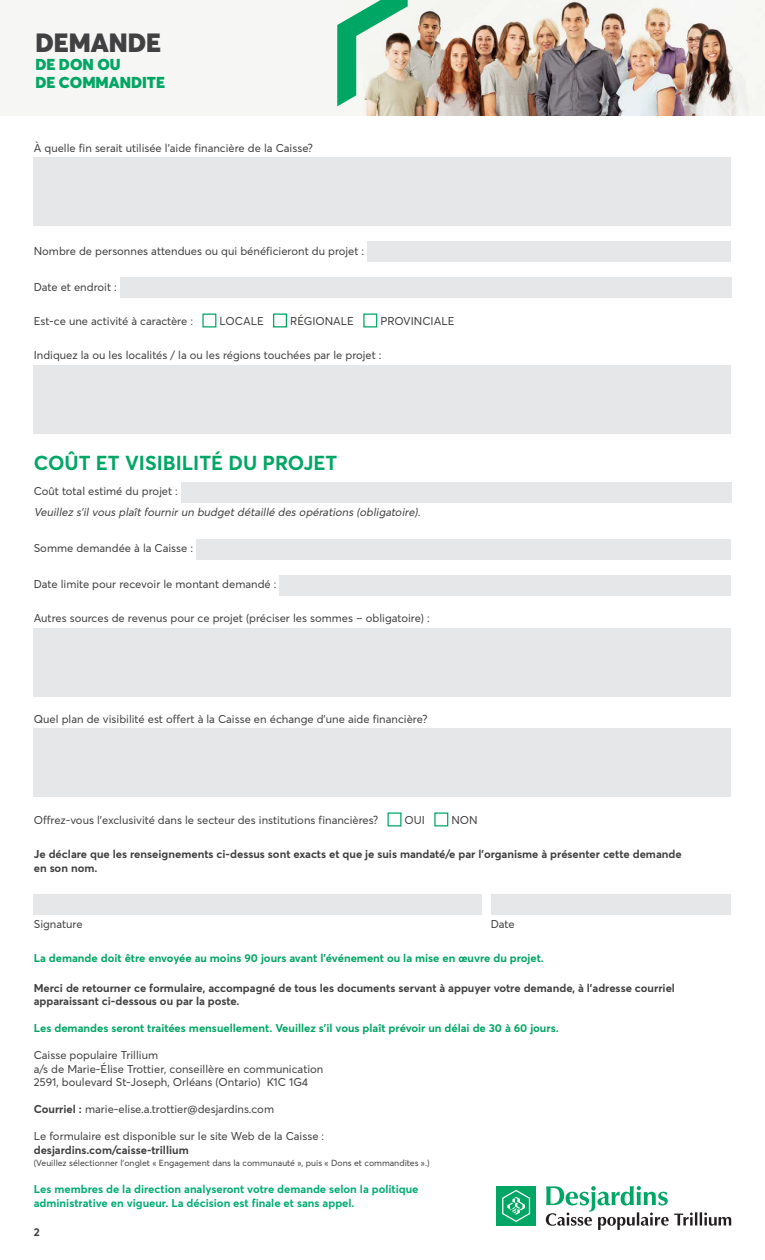
<style>
.page{position:relative;width:765px;height:1260px;background:#fff}
.page>*{position:absolute;margin:0;border:0;box-sizing:border-box;transform-origin:0 0}
.t1{font:900 26px "Averta";color:#414042}
.t2{font:700 20px "Averta";color:#00a664}
.t3{font:900 15.62px/17.9px "Averta";color:#00a664}
.t4{font:11.25px/13.5px "Averta";color:#414042}
.t5{font:700 11.25px/13.5px "Averta";color:#414042}
.t6{font:700 11.25px "Averta";color:#00a664}
.t7{font:700 11.25px/13.5px "Averta";color:#00ac72}
.t8{font:italic 11.25px "Averta";color:#414042}
.t9{font:8.75px "Averta";color:#414042}
.s1{font-weight:700}
</style>
<div class="page">
<div style="left:0;top:0;width:765px;height:115px;background:#f6f6f4"></div>
<img style="left:366px;top:1px;width:383px;height:114px">
<div style="left:497px;top:1186px;width:39px;height:39px;background:#00a664"></div>
<svg style="left:502px;top:1190px;width:28px;height:32px"></svg>
<svg style="left:546px;top:1186px;width:185px;height:44px"></svg>
<div style="left:34px;top:158px;width:697px;height:68px;background:#e6e7e8"></div>
<div style="left:367px;top:241px;width:364px;height:21px;background:#e6e7e8"></div>
<div style="left:120px;top:277px;width:611px;height:21px;background:#e6e7e8"></div>
<div style="left:202px;top:314px;width:14px;height:14px;border:1px solid #00a664"></div>
<div style="left:273px;top:314px;width:14px;height:14px;border:1px solid #00a664"></div>
<div style="left:363px;top:314px;width:14px;height:14px;border:1px solid #00a664"></div>
<div style="left:34px;top:365px;width:697px;height:68px;background:#e6e7e8"></div>
<div style="left:181px;top:482px;width:550px;height:20px;background:#e6e7e8"></div>
<div style="left:196px;top:539px;width:535px;height:21px;background:#e6e7e8"></div>
<div style="left:280px;top:575px;width:451px;height:21px;background:#e6e7e8"></div>
<div style="left:34px;top:628px;width:697px;height:68px;background:#e6e7e8"></div>
<div style="left:34px;top:729px;width:697px;height:68px;background:#e6e7e8"></div>
<div style="left:387px;top:812px;width:14px;height:14px;border:1px solid #00a664"></div>
<div style="left:434px;top:812px;width:14px;height:14px;border:1px solid #00a664"></div>
<div style="left:34px;top:895px;width:448px;height:20px;background:#e6e7e8"></div>
<div style="left:491px;top:895px;width:240px;height:20px;background:#e6e7e8"></div>
<svg style="left:337px;top:0;width:71px;height:106px"></svg>
<h1 class="t1" style="left:35px;top:26px;width:127px">DEMANDE</h1>
<h3 class="t3" style="left:35px;top:55px;width:131px">DE DON OU<br>DE COMMANDITE</h3>
<p class="t4" style="left:34px;top:141px;width:281px">À quelle fin serait utilisée l’aide financière de la Caisse?</p>
<p class="t4" style="left:34px;top:244px;width:332px">Nombre de personnes attendues ou qui bénéficieront du projet :</p>
<p class="t4" style="left:34px;top:280px;width:85px">Date et endroit :</p>
<p class="t4" style="left:34px;top:314px;width:161px">Est-ce une activité à caractère :</p>
<p class="t4" style="left:220px;top:314px;width:46px">LOCALE</p>
<p class="t4" style="left:290px;top:314px;width:65px">RÉGIONALE</p>
<p class="t4" style="left:380px;top:314px;width:76px">PROVINCIALE</p>
<p class="t4" style="left:34px;top:348px;width:349px">Indiquez la ou les localités / la ou les régions touchées par le projet :</p>
<h2 class="t2" style="left:34px;top:451px;width:305px">COÛT ET VISIBILITÉ DU PROJET</h2>
<p class="t4" style="left:34px;top:484px;width:146px">Coût total estimé du projet :</p>
<p class="t8" style="left:34px;top:505px;width:391px">Veuillez s’ilvous plaîtfournirun budgetdétaillé des opérations (obligatoire).</p>
<p class="t4" style="left:34px;top:541px;width:161px">Somme demandée à la Caisse :</p>
<p class="t4" style="left:34px;top:577px;width:244px">Date limite pour recevoir le montant demandé :</p>
<p class="t4" style="left:34px;top:611px;width:398px">Autres sources de revenus pour ce projet (préciser les sommes – obligatoire) :</p>
<p class="t4" style="left:34px;top:712px;width:395px">Quel plan de visibilité est offert à la Caisse en échange d’une aide financière?</p>
<p class="t4" style="left:34px;top:813px;width:346px">Offrez-vous l’exclusivité dans le secteur des institutions financières?</p>
<p class="t4" style="left:405px;top:813px;width:22px">OUI</p>
<p class="t4" style="left:451px;top:813px;width:28px">NON</p>
<p class="t5" style="left:34px;top:847px;width:649px">Je déclare que les renseignements ci-dessus sont exacts et que je suis mandaté/e par l’organisme à présenter cette demande en son nom.</p>
<p class="t4" style="left:34px;top:917px;width:50px">Signature</p>
<p class="t4" style="left:491px;top:917px;width:25px">Date</p>
<p class="t6" style="left:34px;top:951px;width:512px">La demande doit être envoyée au moins 90 jours avant l’événement ou la mise en œuvre du projet.</p>
<p class="t5" style="left:34px;top:981px;width:643px">Merci de retourner ce formulaire, accompagné de tous les documents servant à appuyer votre demande, à l’adresse courriel apparaissant ci-dessous ou par la poste.</p>
<p class="t6" style="left:34px;top:1021px;width:526px">Les demandes seront traitées mensuellement. Veuillez s’il vous plaît prévoir un délai de 30 à 60 jours.</p>
<p class="t4" style="left:34px;top:1049px;width:291px">Caisse populaire Trillium<br>a/s de Marie-Élise Trottier, conseillère en communication<br>2591, boulevard St-Joseph, Orléans (Ontario) K1C 1G4</p>
<p class="t4" style="left:34px;top:1103px;width:242px"><span class="s1">Courriel :</span> marie-elise.a.trottier@desjardins.com</p>
<p class="t4" style="left:34px;top:1130px;width:292px">Le formulaire est disponible sur le site Web de la Caisse :</p>
<p class="t5" style="left:34px;top:1143px;width:157px">desjardins.com/caisse-trillium</p>
<p class="t9" style="left:34px;top:1158px;width:397px">(Veuillez sélectionner l’onglet « Engagement dans la communauté », puis « Dons et commandites ».)</p>
<p class="t7" style="left:34px;top:1183px;width:386px">Les membres de la direction analyseront votre demande selon la politique administrative en vigueur. La décision est finale et sans appel.</p>
<p class="t5" style="left:34px;top:1226px;width:7px">2</p>
</div>
